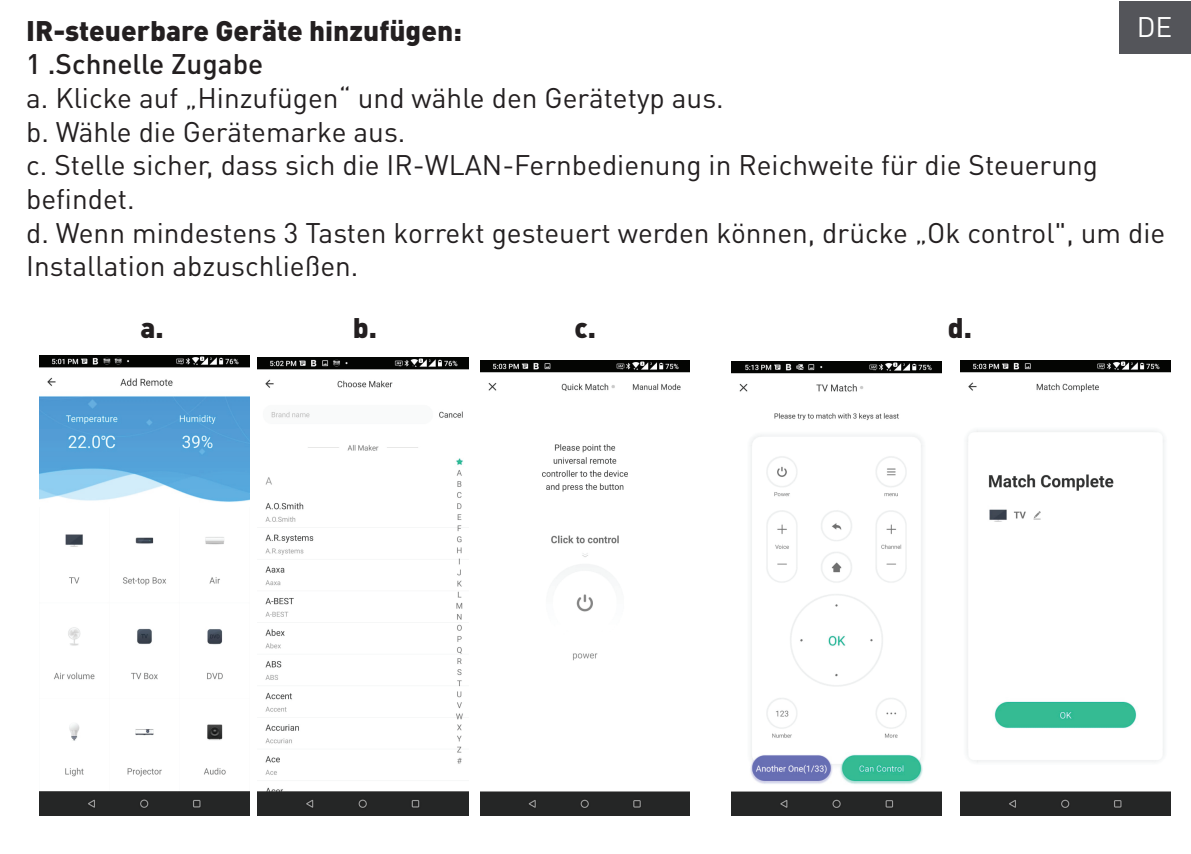
<style>
.page{position:relative;width:1191px;height:854px;background:#fff}
.page>*{position:absolute;margin:0;border:0;box-sizing:border-box;transform-origin:0 0}
.t1{font:28px/33.6px "DIN Pro";color:#231f20}
.t2{font:900 28px "DIN Pro";color:#231f20}
.t3{font:500 28px "DIN Pro";color:#231f20}
.t4{font:28px "DIN Pro";color:#fff}
</style>
<div class="page">
<img style="left:39px;top:355px;width:211px;height:460px">
<img style="left:257px;top:357px;width:212px;height:458px">
<img style="left:480px;top:360px;width:210px;height:455px">
<img style="left:960px;top:360px;width:211px;height:455px">
<img style="left:731px;top:361px;width:210px;height:454px">
<div style="left:1119px;top:2px;width:72px;height:52px;background:#54555a"></div>
<p class="t4" style="left:1136px;top:8px;width:37px">DE</p>
<p class="t2" style="left:26px;top:12px;width:437px">IR-steuerbare Geräte hinzufügen:</p>
<p class="t3" style="left:26px;top:45px;width:239px">1 .Schnelle Zugabe</p>
<p class="t1" style="left:26px;top:80px;width:1140px">a. Klicke auf „Hinzufügen“ und wähle den Gerätetyp aus.<br>b. Wähle die Gerätemarke aus.<br>c. Stelle sicher, dass sich die IR-WLAN-Fernbedienung in Reichweite für die Steuerung befindet.<br>d. Wenn mindestens 3 Tasten korrekt gesteuert werden können, drücke „Ok control", um die Installation abzuschließen.</p>
<p class="t2" style="left:141px;top:309px;width:25px">a.</p>
<p class="t2" style="left:353px;top:309px;width:26px">b.</p>
<p class="t2" style="left:574px;top:309px;width:23px">c.</p>
<p class="t2" style="left:948px;top:309px;width:26px">d.</p>
</div>
